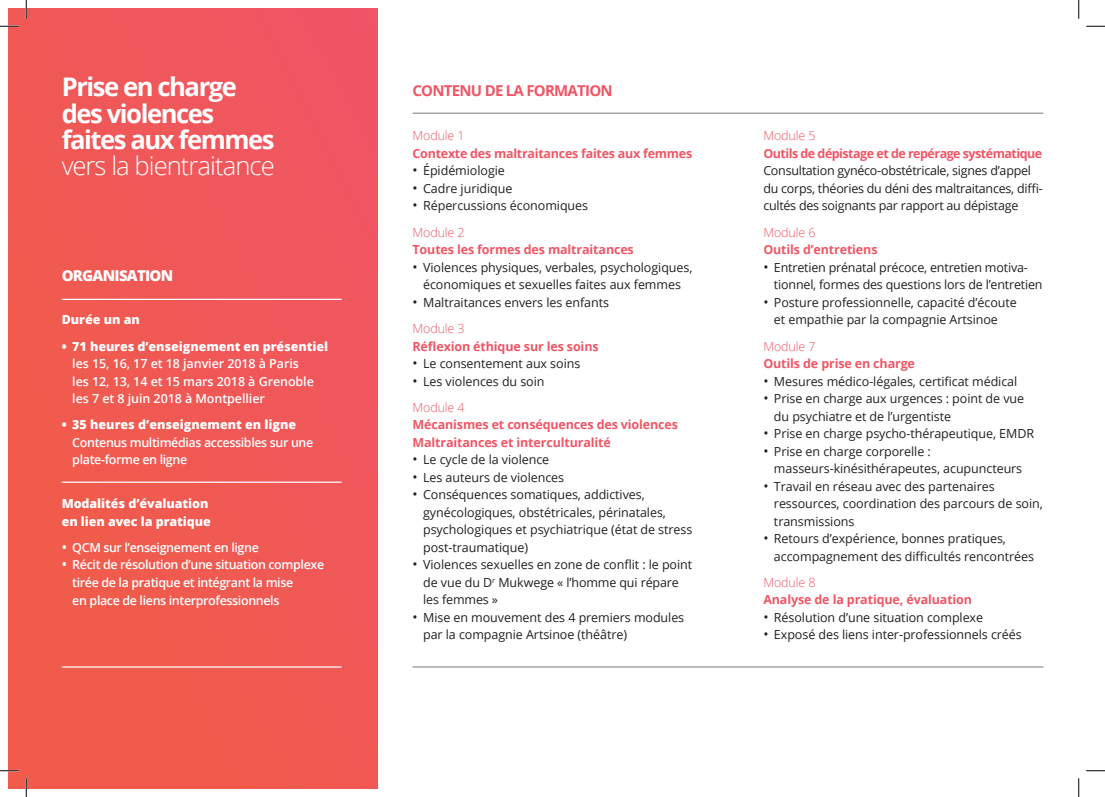
<style>
.page{position:relative;width:1105px;height:797px;background:#fff}
.page>*{position:absolute;margin:0;border:0;box-sizing:border-box;transform-origin:0 0}
.t1{font:700 25.62px/26.2px "Open Sans";letter-spacing:-.055em;color:#fff}
.t2{font:300 25.62px "Open Sans";letter-spacing:-.035em;color:#fff}
.t3{font:700 15px "Open Sans";letter-spacing:-.05em;color:#f05665}
.t4{font:800 15px "Open Sans";letter-spacing:-.05em;color:#fff}
.t5{font:12.5px/17.5px "Open Sans";letter-spacing:-.005em;color:#231f20}
.t6{font:700 12.5px/17.5px "Open Sans";letter-spacing:-.01em;color:#f05665}
.t7{font:600 12.5px/17.5px "Open Sans";letter-spacing:-.03em;color:#fff}
.t8{font:800 12.5px/17.5px "Open Sans";letter-spacing:-.005em;color:#fff}
.t9{font:600 12.5px/17.5px "Open Sans";letter-spacing:-.005em;color:#fff}
.t10{font:700 12.5px "Open Sans";letter-spacing:-.04em;color:#f05665}
.t11{font:300 12.5px "Open Sans";letter-spacing:-.01em;color:#f05665}
.s1{font-size:13.75px}
.s2{font-weight:300;color:#f05665}
</style>
<div class="page">
<div style="left:9px;top:9px;width:368px;height:779px;background:linear-gradient(to right,#f15b4d,#f0575d)"></div>
<hr style="left:62px;top:299px;width:280px;height:1px;background:#fff">
<hr style="left:62px;top:481px;width:280px;height:2px;background:#fff">
<hr style="left:62px;top:666px;width:280px;height:1px;background:#fff">
<hr style="left:412px;top:113px;width:631px;height:1px;background:#939598">
<hr style="left:412px;top:666px;width:631px;height:1px;background:#939598">
<svg style="left:0;top:25px;width:19px;height:2px"></svg>
<svg style="left:1086px;top:25px;width:19px;height:2px"></svg>
<svg style="left:0;top:770px;width:19px;height:1px"></svg>
<svg style="left:1086px;top:770px;width:19px;height:1px"></svg>
<svg style="left:25px;top:0;width:2px;height:19px"></svg>
<svg style="left:25px;top:778px;width:2px;height:19px"></svg>
<svg style="left:1078px;top:0;width:1px;height:19px"></svg>
<svg style="left:1078px;top:778px;width:1px;height:19px"></svg>
<h1 class="t1" style="left:62px;top:73px;width:214px">Prise en charge des violences faites aux femmes</h1>
<h1 class="t2" style="left:62px;top:148px;width:215px">vers la bientraitance</h1>
<p class="t4" style="left:62px;top:264px;width:113px">ORGANISATION</p>
<p class="t8" style="left:62px;top:310px;width:80px">Durée un an</p>
<p class="t8" style="left:62px;top:337px;width:268px">• 71 heures d’enseignement en présentiel</p>
<p class="t9" style="left:72px;top:354px;width:243px">les 15, 16, 17 et 18 janvier 2018 à Paris les 12, 13, 14 et 15 mars 2018 à Grenoble les 7 et 8 juin 2018 à Montpellier</p>
<p class="t8" style="left:62px;top:415px;width:236px">• 35 heures d’enseignement en ligne</p>
<p class="t7" style="left:72px;top:433px;width:243px">Contenus multimédias accessibles sur une plate-forme en ligne</p>
<p class="t8" style="left:62px;top:494px;width:151px">Modalités d’évaluation en lien avec la pratique</p>
<p class="t7" style="left:62px;top:538px;width:199px"><span class="s1">•</span> QCM sur l’enseignement en ligne</p>
<p class="t7" style="left:72px;top:556px;width:253px;text-indent:-11px"><span class="s1">•</span> Récit de résolution d’une situation complexe tirée de la pratique et intégrant la mise<br>en place de liens interprofessionnels</p>
<p class="t3" style="left:412px;top:80px;width:202px">CONTENU DE LA FORMATION</p>
<p class="t11" style="left:412px;top:127px;width:54px">Module 1</p>
<p class="t6" style="left:412px;top:144px;width:281px">Contexte des maltraitances faites aux femmes</p>
<p class="t5" style="left:412px;top:162px;width:94px"><span class="s1">•</span> Épidémiologie</p>
<p class="t5" style="left:412px;top:179px;width:101px"><span class="s1">•</span> Cadre juridique</p>
<p class="t5" style="left:412px;top:192px;width:177px;line-height:26.2px"><span class="s1">•</span> Répercussions économiques<br><span class="s2">Module 2</span></p>
<p class="t6" style="left:412px;top:240px;width:223px">Toutes les formes des maltraitances</p>
<p class="t5" style="left:412px;top:258px;width:281px;text-align:center"><span class="s1">•</span> Violences physiques, verbales, psychologiques, économiques et sexuelles faites aux femmes</p>
<p class="t5" style="left:412px;top:289px;width:198px;line-height:26.2px"><span class="s1">•</span> Maltraitances envers les enfants<br><span class="s2">Module 3</span></p>
<p class="t6" style="left:412px;top:337px;width:188px">Réflexion éthique sur les soins</p>
<p class="t5" style="left:412px;top:354px;width:169px"><span class="s1">•</span> Le consentement aux soins</p>
<p class="t5" style="left:412px;top:367px;width:134px;line-height:26.2px"><span class="s1">•</span> Les violences du soin<br><span class="s2">Module 4</span></p>
<p class="t6" style="left:412px;top:415px;width:267px">Mécanismes et conséquences des violences<br>Maltraitances et interculturalité</p>
<p class="t5" style="left:412px;top:450px;width:138px"><span class="s1">•</span> Le cycle de la violence</p>
<p class="t5" style="left:412px;top:468px;width:153px"><span class="s1">•</span> Les auteurs de violences</p>
<p class="t5" style="left:423px;top:485px;width:271px;text-indent:-11px"><span class="s1">•</span> Conséquences somatiques, addictives, gynécologiques, obstétricales, périnatales, psychologiques et psychiatrique (état de stress post-traumatique)</p>
<p class="t5" style="left:423px;top:555px;width:271px;text-indent:-11px"><span class="s1">•</span> Violences sexuelles en zone de conflit : le point de vue du D<sup>r</sup> Mukwege « l’homme qui répare les femmes »</p>
<p class="t5" style="left:423px;top:608px;width:263px;text-indent:-11px"><span class="s1">•</span> Mise en mouvement des 4 premiers modules par la compagnie Artsinoe (théâtre)</p>
<p class="t11" style="left:763px;top:127px;width:54px">Module 5</p>
<p class="t10" style="left:763px;top:145px;width:280px">Outils de dépistage et de repérage systématique</p>
<p class="t5" style="left:763px;top:162px;width:281px">Consultation gynéco-obstétricale, signes d’appel du corps, théories du déni des maltraitances, diffi&shy;cultés des soignants par rapport au dépistage</p>
<p class="t11" style="left:763px;top:224px;width:54px">Module 6</p>
<p class="t6" style="left:763px;top:241px;width:116px">Outils d’entretiens</p>
<p class="t5" style="left:774px;top:258px;width:270px;text-indent:-11px"><span class="s1">•</span> Entretien prénatal précoce, entretien motiva&shy;tionnel, formes des questions lors de l’entretien</p>
<p class="t5" style="left:774px;top:293px;width:244px;text-indent:-11px"><span class="s1">•</span> Posture professionnelle, capacité d’écoute et empathie par la compagnie Artsinoe</p>
<p class="t11" style="left:763px;top:337px;width:54px">Module 7</p>
<p class="t6" style="left:763px;top:354px;width:153px">Outils de prise en charge</p>
<p class="t5" style="left:763px;top:372px;width:255px"><span class="s1">•</span> Mesures médico-légales, certificat médical</p>
<p class="t5" style="left:774px;top:389px;width:252px;text-indent:-11px"><span class="s1">•</span> Prise en charge aux urgences : point de vue du psychiatre et de l’urgentiste</p>
<p class="t5" style="left:763px;top:424px;width:272px"><span class="s1">•</span> Prise en charge psycho-thérapeutique, EMDR</p>
<p class="t5" style="left:774px;top:442px;width:250px;text-indent:-11px"><span class="s1">•</span> Prise en charge corporelle : masseurs-kinésithérapeutes, acupuncteurs</p>
<p class="t5" style="left:774px;top:477px;width:270px;text-indent:-11px"><span class="s1">•</span> Travail en réseau avec des partenaires ressources, coordination des parcours de soin, transmissions</p>
<p class="t5" style="left:774px;top:529px;width:261px;text-indent:-11px"><span class="s1">•</span> Retours d’expérience, bonnes pratiques, accompagnement des difficultés rencontrées</p>
<p class="t11" style="left:763px;top:574px;width:54px">Module 8</p>
<p class="t6" style="left:763px;top:591px;width:210px">Analyse de la pratique, évaluation</p>
<p class="t5" style="left:763px;top:608px;width:221px"><span class="s1">•</span> Résolution d’une situation complexe</p>
<p class="t5" style="left:763px;top:626px;width:260px"><span class="s1">•</span> Exposé des liens inter-professionnels créés</p>
</div>
